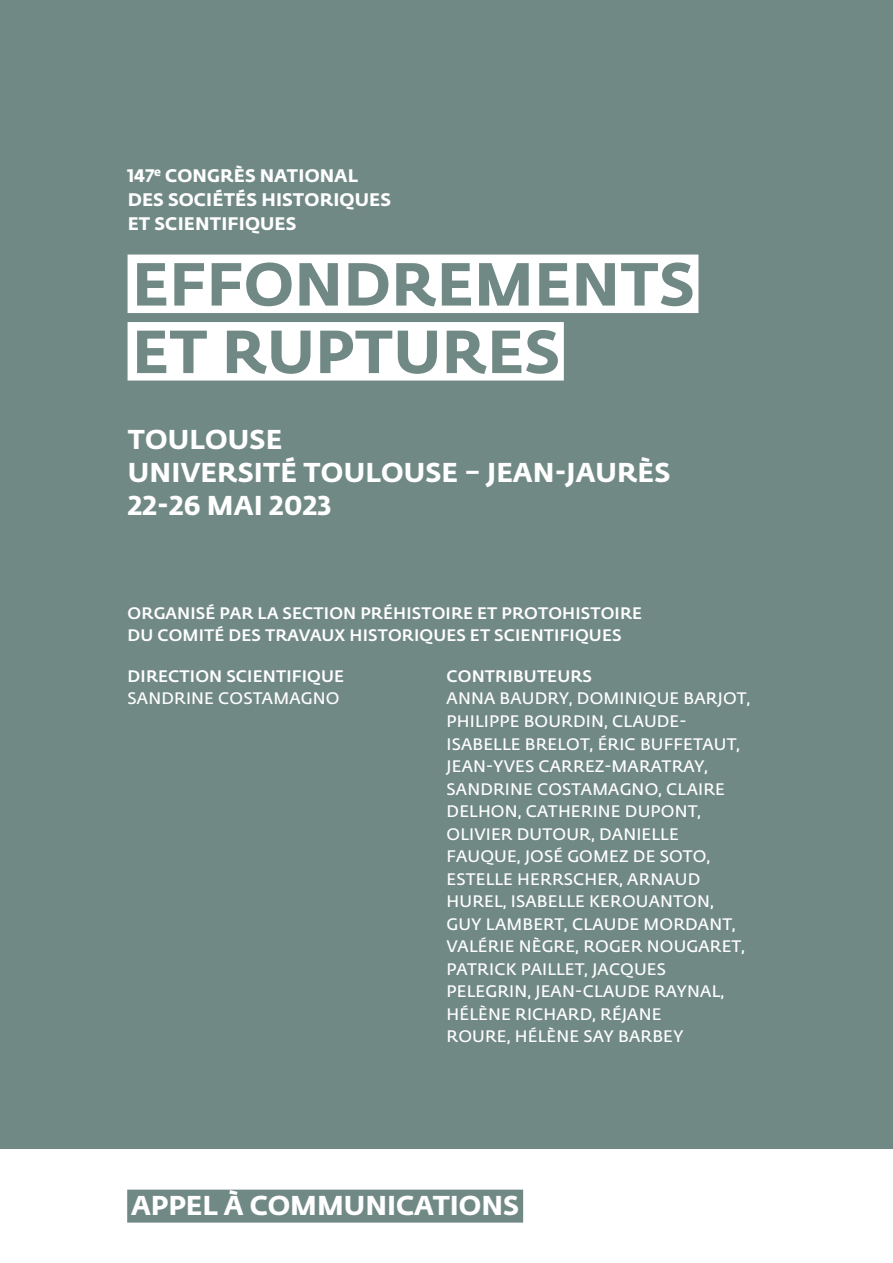
<style>
.page{position:relative;width:893px;height:1263px;background:#fff}
.page>*{position:absolute;margin:0;border:0;box-sizing:border-box;transform-origin:0 0}
.t1{font:700 60px/67.5px "Fedra Sans Pro";letter-spacing:.01em;color:#718985}
.t2{font:700 27px/33px "Fedra Sans Pro";letter-spacing:.01em;color:#fff}
.t3{font:700 18px/24px "Fedra Sans Pro";letter-spacing:.01em;color:#fff}
.t4{font:600 16.5px/22.5px "Fedra Sans Pro";letter-spacing:.01em;color:#fff}
.t5{font:500 16.5px/22.5px "Fedra Sans Pro";letter-spacing:.01em;color:#fff}
</style>
<div class="page">
<div style="left:0;top:0;width:893px;height:1148px;background:#718985"></div>
<div style="left:127px;top:1189px;width:396px;height:33px;background:#718985"></div>
<div style="left:128px;top:255px;width:570px;height:58px;background:#fff"></div>
<div style="left:128px;top:322px;width:436px;height:59px;background:#fff"></div>
<p class="t3" style="left:128px;top:162px;width:265px">147<sup>e</sup> CONGRÈS NATIONAL<br>DES SOCIÉTÉS HISTORIQUES<br>ET SCIENTIFIQUES</p>
<h1 class="t1" style="left:132px;top:246px;width:564px">EFFONDREMENTS<br>ET RUPTURES</h1>
<h2 class="t2" style="left:128px;top:420px;width:544px">TOULOUSE<br>UNIVERSITÉ TOULOUSE – JEAN-JAURÈS<br>22-26 MAI 2023</h2>
<p class="t5" style="left:128px;top:601px;width:516px">ORGANISÉ PAR LA SECTION PRÉHISTOIRE ET PROTOHISTOIRE<br>DU COMITÉ DES TRAVAUX HISTORIQUES ET SCIENTIFIQUES</p>
<p class="t5" style="left:128px;top:664px;width:218px">DIRECTION SCIENTIFIQUE</p>
<p class="t4" style="left:128px;top:687px;width:213px">SANDRINE COSTAMAGNO</p>
<p class="t5" style="left:447px;top:664px;width:147px">CONTRIBUTEURS</p>
<p class="t4" style="left:447px;top:687px;width:305px">ANNA BAUDRY, DOMINIQUE BARJOT,<br>PHILIPPE BOURDIN, CLAUDE-<br>ISABELLE BRELOT, ÉRIC BUFFETAUT,<br>JEAN-YVES CARREZ-MARATRAY,<br>SANDRINE COSTAMAGNO, CLAIRE<br>DELHON, CATHERINE DUPONT,<br>OLIVIER DUTOUR, DANIELLE<br>FAUQUE, JOSÉ GOMEZ DE SOTO,<br>ESTELLE HERRSCHER, ARNAUD<br>HUREL, ISABELLE KEROUANTON,<br>GUY LAMBERT, CLAUDE MORDANT,<br>VALÉRIE NÈGRE, ROGER NOUGARET,<br>PATRICK PAILLET, JACQUES<br>PELEGRIN, JEAN-CLAUDE RAYNAL,<br>HÉLÈNE RICHARD, RÉJANE<br>ROURE, HÉLÈNE SAY BARBEY</p>
<h2 class="t2" style="left:131px;top:1187px;width:389px">APPEL À COMMUNICATIONS</h2>
</div>
